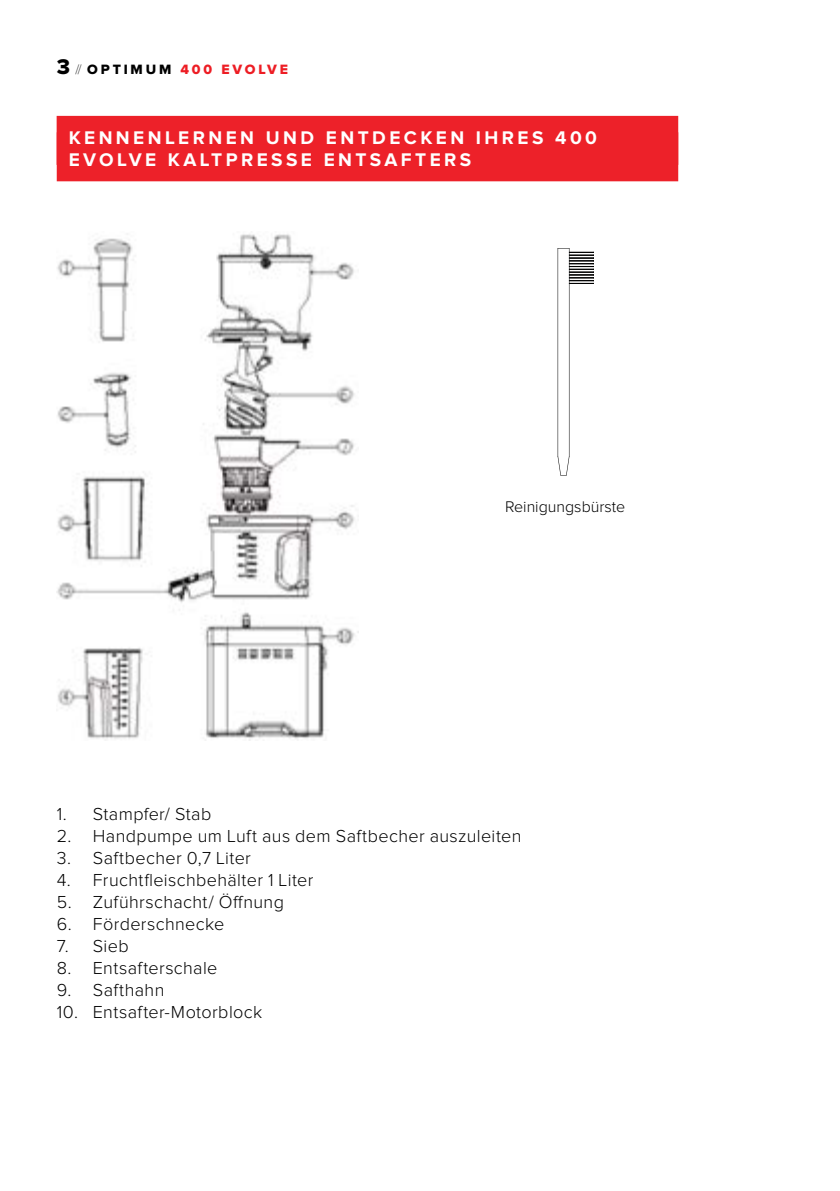
<style>
.page{position:relative;width:840px;height:1191px;background:#fff}
.page>*{position:absolute;margin:0;border:0;box-sizing:border-box;transform-origin:0 0}
.t1{font:700 19px/22px "Proxima Nova";letter-spacing:.18em;color:#fff}
.t2{font:300 18px "Proxima Nova";letter-spacing:.02em;color:#000}
.t3{font:300 16px "Proxima Nova";color:#000}
.t4{font:14px "Proxima Nova Extrabld";letter-spacing:.2em;color:#ed1d24}
.s1{font-size:22px;color:#000}
.s2{font-family:"Proxima Nova";font-weight:100;color:#000}
.s3{color:#000}
</style>
<div class="page">
<div style="left:57px;top:116px;width:620px;height:49px;background:#ed2129"></div>
<div style="left:57px;top:132px;width:620px;height:49px;background:#ed2129"></div>
<img style="left:57px;top:234px;width:301px;height:506px">
<svg style="left:557px;top:248px;width:37px;height:228px"></svg>
<p class="t4" style="left:57px;top:63px;width:233px"><span class="s1">3</span> <span class="s2">//</span> <span class="s3">OPTIMUM</span> 400 EVOLVE</p>
<p class="t1" style="left:69px;top:127px;width:529px">KENNENLERNEN UND ENTDECKEN IHRES 400<br>EVOLVE KALTPRESSE ENTSAFTERS</p>
<p class="t3" style="left:505px;top:498px;width:122px">Reinigungsbürste</p>
<p class="t2" style="left:57px;top:804px;width:156px">1. Stampfer/ Stab</p>
<p class="t2" style="left:57px;top:826px;width:466px">2. Handpumpe um Luft aus dem Saftbecher auszuleiten</p>
<p class="t2" style="left:57px;top:848px;width:196px">3. Saftbecher 0,7 Liter</p>
<p class="t2" style="left:57px;top:870px;width:258px">4. Fruchtfleischbehälter 1 Liter</p>
<p class="t2" style="left:57px;top:892px;width:228px">5. Zuführschacht/ Öffnung</p>
<p class="t2" style="left:57px;top:914px;width:169px">6. Förderschnecke</p>
<p class="t2" style="left:57px;top:936px;width:73px">7. Sieb</p>
<p class="t2" style="left:57px;top:958px;width:162px">8. Entsafterschale</p>
<p class="t2" style="left:57px;top:980px;width:109px">9. Safthahn</p>
<p class="t2" style="left:57px;top:1002px;width:207px">10. Entsafter-Motorblock</p>
</div>
